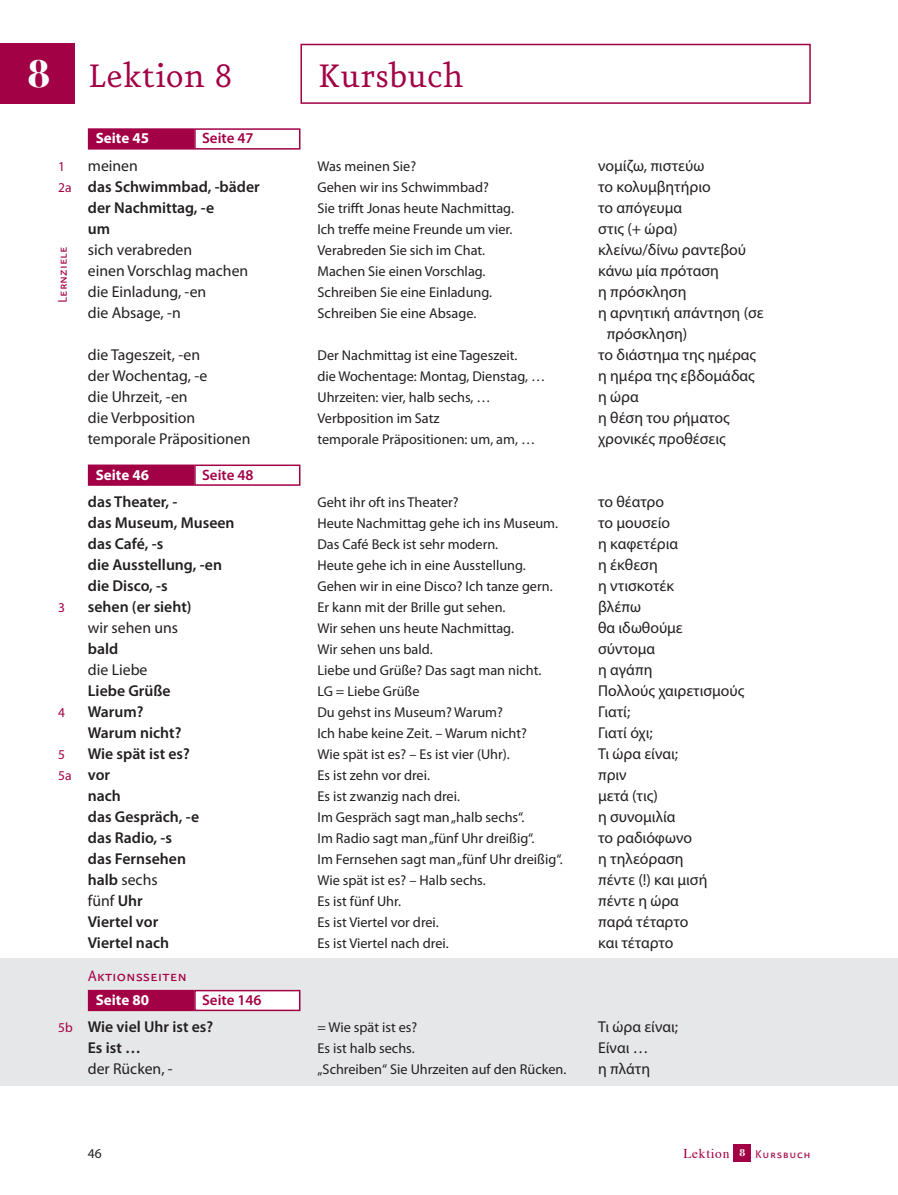
<style>
.page{position:relative;width:898px;height:1195px;background:#fff}
.page>*{position:absolute;margin:0;border:0;box-sizing:border-box;transform-origin:0 0}
.t1{font:40.5px "Bodoni Svty Two ITCTT Bold";color:#fff}
.t2{font:39px "Eureka";color:#a30146}
.t3{font:18px "Eureka Sans Regular Caps";color:#a30146}
.t4{font:15.75px/21px "Myriad Pro";color:#231f20}
.t5{font:600 15.75px/21px "Myriad Pro";color:#231f20}
.t6{font:600 15px "Myriad Pro";color:#a30146}
.t7{font:700 15px "Myriad Pro";color:#fff}
.t8{font:15px "Eureka Sans Regular Caps";color:#a30146}
.t9{font:14.25px/21px "Myriad Pro";color:#231f20}
.t10{font:13.5px "Eureka Sans Regular Caps";letter-spacing:.05em;color:#a30146}
.t11{font:13.5px "Myriad Pro";color:#a30146}
.t12{font:13.5px "Myriad Pro";color:#231f20}
.s1{font-family:"Eureka Small Caps"}
.s2{font-weight:400;font-size:13.5px;color:#a30146}
.s3{font-weight:600}
.s4{font-family:"Times"}
</style>
<div class="page">
<div style="left:0;top:957px;width:898px;height:128px;background:#e6e7e9"></div>
<div style="left:89px;top:129px;width:104px;height:20px;background:#a30146"></div>
<div style="left:88px;top:128px;width:106px;height:22px;border:2px solid #a30146"></div>
<div style="left:194px;top:128px;width:106px;height:22px;border:2px solid #a30146"></div>
<div style="left:89px;top:465px;width:104px;height:20px;background:#a30146"></div>
<div style="left:88px;top:464px;width:106px;height:22px;border:2px solid #a30146"></div>
<div style="left:194px;top:464px;width:106px;height:22px;border:2px solid #a30146"></div>
<div style="left:89px;top:990px;width:104px;height:20px;background:#a30146"></div>
<div style="left:88px;top:989px;width:106px;height:22px;border:2px solid #a30146"></div>
<div style="left:195px;top:990px;width:105px;height:20px;background:#fff"></div>
<div style="left:194px;top:989px;width:106px;height:22px;border:2px solid #a30146"></div>
<div style="left:300px;top:44px;width:511px;height:60px;border:2px solid #a30146"></div>
<div style="left:734px;top:1144px;width:17px;height:17px;background:#a30146"></div>
<div style="left:0;top:44px;width:75px;height:60px;background:#a30146"></div>
<h1 class="t1" style="left:28px;top:39px;width:24px">8</h1>
<h2 class="t2" style="left:88px;top:58px;width:146px">Lektion <span class="s1">8</span></h2>
<h2 class="t2" style="left:317px;top:58px;width:148px">Kursbuch</h2>
<p class="t7" style="left:96px;top:130px;width:55px">Seite 45</p>
<p class="t6" style="left:202px;top:130px;width:53px">Seite 47</p>
<p class="t11" style="left:58px;top:159px;width:8px">1</p>
<p class="t4" style="left:88px;top:155px;width:52px">meinen</p>
<p class="t5" style="left:58px;top:176px;width:203px"><span class="s2">2a</span> das Schwimmbad, -bäder</p>
<p class="t5" style="left:88px;top:197px;width:128px">der Nachmittag, -e</p>
<p class="t5" style="left:88px;top:218px;width:24px">um</p>
<p class="t4" style="left:88px;top:239px;width:162px">sich verabreden<br>einen Vorschlag machen die Einladung, -en<br>die Absage, -n</p>
<p class="t4" style="left:88px;top:344px;width:164px">die Tageszeit, -en<br>der Wochentag, -e<br>die Uhrzeit, -en<br>die Verbposition temporale Präpositionen</p>
<p class="t7" style="left:96px;top:466px;width:55px">Seite 46</p>
<p class="t6" style="left:202px;top:466px;width:53px">Seite 48</p>
<p class="t5" style="left:88px;top:491px;width:148px">das Theater, -<br>das Museum, Museen das Café, -s<br>die Ausstellung, -en die Disco, -s</p>
<p class="t11" style="left:58px;top:600px;width:8px">3</p>
<p class="t5" style="left:88px;top:596px;width:105px">sehen (er sieht)</p>
<p class="t4" style="left:88px;top:617px;width:92px">wir sehen uns</p>
<p class="t5" style="left:88px;top:638px;width:32px">bald</p>
<p class="t4" style="left:88px;top:659px;width:61px">die Liebe</p>
<p class="t5" style="left:88px;top:680px;width:84px">Liebe Grüße</p>
<p class="t11" style="left:58px;top:705px;width:8px">4</p>
<p class="t5" style="left:88px;top:701px;width:95px">Warum?<br>Warum nicht?</p>
<p class="t11" style="left:58px;top:747px;width:8px">5</p>
<p class="t5" style="left:88px;top:743px;width:104px">Wie spät ist es?</p>
<p class="t5" style="left:58px;top:764px;width:54px"><span class="s2">5a</span> vor</p>
<p class="t5" style="left:88px;top:785px;width:35px">nach</p>
<p class="t5" style="left:88px;top:806px;width:113px">das Gespräch, -e</p>
<p class="t5" style="left:88px;top:827px;width:86px">das Radio, -s</p>
<p class="t5" style="left:88px;top:848px;width:100px">das Fernsehen</p>
<p class="t4" style="left:88px;top:869px;width:71px"><span class="s3">halb</span> sechs</p>
<p class="t4" style="left:88px;top:890px;width:57px">fünf <span class="s3">Uhr</span></p>
<p class="t5" style="left:88px;top:911px;width:72px">Viertel vor</p>
<p class="t5" style="left:88px;top:932px;width:83px">Viertel nach</p>
<p class="t3" style="left:88px;top:967px;width:101px">Aktionsseiten</p>
<p class="t7" style="left:96px;top:991px;width:55px">Seite 80</p>
<p class="t6" style="left:202px;top:991px;width:61px">Seite 146</p>
<p class="t5" style="left:88px;top:1016px;width:127px;text-indent:-30px"><span class="s2">5b</span> Wie viel Uhr ist es?<br>Es ist …</p>
<p class="t4" style="left:88px;top:1058px;width:86px">der Rücken, -</p>
<p class="t8" style="left:55px;top:303px;width:57px;rotate:-90deg">Lernziele</p>
<p class="t9" style="left:317px;top:156px;width:198px">Was meinen Sie?<br>Gehen wir ins Schwimmbad?<br>Sie trifft Jonas heute Nachmittag.<br>Ich treffe meine Freunde um vier.<br>Verabreden Sie sich im Chat.<br>Machen Sie einen Vorschlag.<br>Schreiben Sie eine Einladung.<br>Schreiben Sie eine Absage.</p>
<p class="t9" style="left:317px;top:345px;width:229px">Der Nachmittag ist eine Tageszeit.<br>die Wochentage: Montag, Dienstag, …<br>Uhrzeiten: vier, halb sechs, …<br>Verbposition im Satz<br>temporale Präpositionen: um, am, …</p>
<p class="t9" style="left:317px;top:492px;width:247px">Geht ihr oft ins Theater?<br>Heute Nachmittag gehe ich ins Museum.<br>Das Café Beck ist sehr modern.<br>Heute gehe ich in eine Ausstellung.<br>Gehen wir in eine Disco? Ich tanze gern.<br>Er kann mit der Brille gut sehen.<br>Wir sehen uns heute Nachmittag.<br>Wir sehen uns bald.<br>Liebe und Grüße? Das sagt man nicht.<br>LG = Liebe Grüße<br>Du gehst ins Museum? Warum?<br>Ich habe keine Zeit. – Warum nicht?<br>Wie spät ist es? – Es ist vier (Uhr).<br>Es ist zehn vor drei.<br>Es ist zwanzig nach drei.<br>Ιm Gespräch sagt man „halb sechs“.<br>Ιm Radio sagt man „fünf Uhr dreißig“.<br>Im Fernsehen sagt man „fünf Uhr dreißig“.<br>Wie spät ist es? – Halb sechs.<br>Es ist fünf Uhr.<br>Es ist Viertel vor drei.<br>Es ist Viertel nach drei.</p>
<p class="t9" style="left:317px;top:1017px;width:250px">= Wie spät ist es?<br>Es ist halb sechs.<br>„Schreiben“ Sie Uhrzeiten auf den Rücken.</p>
<p class="t12" style="left:88px;top:1145px;width:15px">46</p>
<p class="t4" style="left:598px;top:155px;width:108px">νομίζω, πιστεύω</p>
<p class="t4" style="left:598px;top:176px;width:114px">το κολυμβητήριο</p>
<p class="t4" style="left:598px;top:197px;width:86px">το απόγευμα</p>
<p class="t4" style="left:598px;top:218px;width:81px">στις (+ ώρα)</p>
<p class="t4" style="left:598px;top:239px;width:149px">κλείνω/δίνω ραντεβού</p>
<p class="t4" style="left:598px;top:260px;width:122px">κάνω μία πρόταση</p>
<p class="t4" style="left:598px;top:281px;width:90px">η πρόσκληση</p>
<p class="t4" style="left:598px;top:302px;width:167px">η αρνητική απάντηση (σε</p>
<p class="t4" style="left:607px;top:323px;width:82px">πρόσκληση)</p>
<p class="t4" style="left:598px;top:344px;width:159px">το διάστημα της ημέρας</p>
<p class="t4" style="left:598px;top:365px;width:158px">η ημέρα της εβδομάδας</p>
<p class="t4" style="left:598px;top:386px;width:42px">η ώρα</p>
<p class="t4" style="left:598px;top:407px;width:133px">η θέση του ρήματος</p>
<p class="t4" style="left:598px;top:428px;width:129px">χρονικές προθέσεις</p>
<p class="t4" style="left:598px;top:491px;width:148px">το θέατρο<br>το μουσείο<br>η καφετέρια<br>η έκθεση<br>η ντισκοτέκ<br>βλέπω<br>θα ιδωθούμε<br>σύντομα<br>η αγάπη<br>Πολλούς χαιρετισμούς<br>Γιατί;<br>Γιατί όχι;<br>Tι ώρα είναι;<br>πριν<br>μετά (τις)<br>η συνομιλία<br>το ραδιόφωνο<br>η τηλεόραση<br>πέντε (!) και μισή πέντε η ώρα<br>παρά τέταρτο<br>και τέταρτο</p>
<p class="t4" style="left:598px;top:1016px;width:81px">Τι ώρα είναι;<br>Είναι …<br>η πλάτη</p>
<p class="t10" style="left:683px;top:1147px;width:129px"><span class="s4">Lektion</span> <sup>8</sup> Kursbuch</p>
</div>
